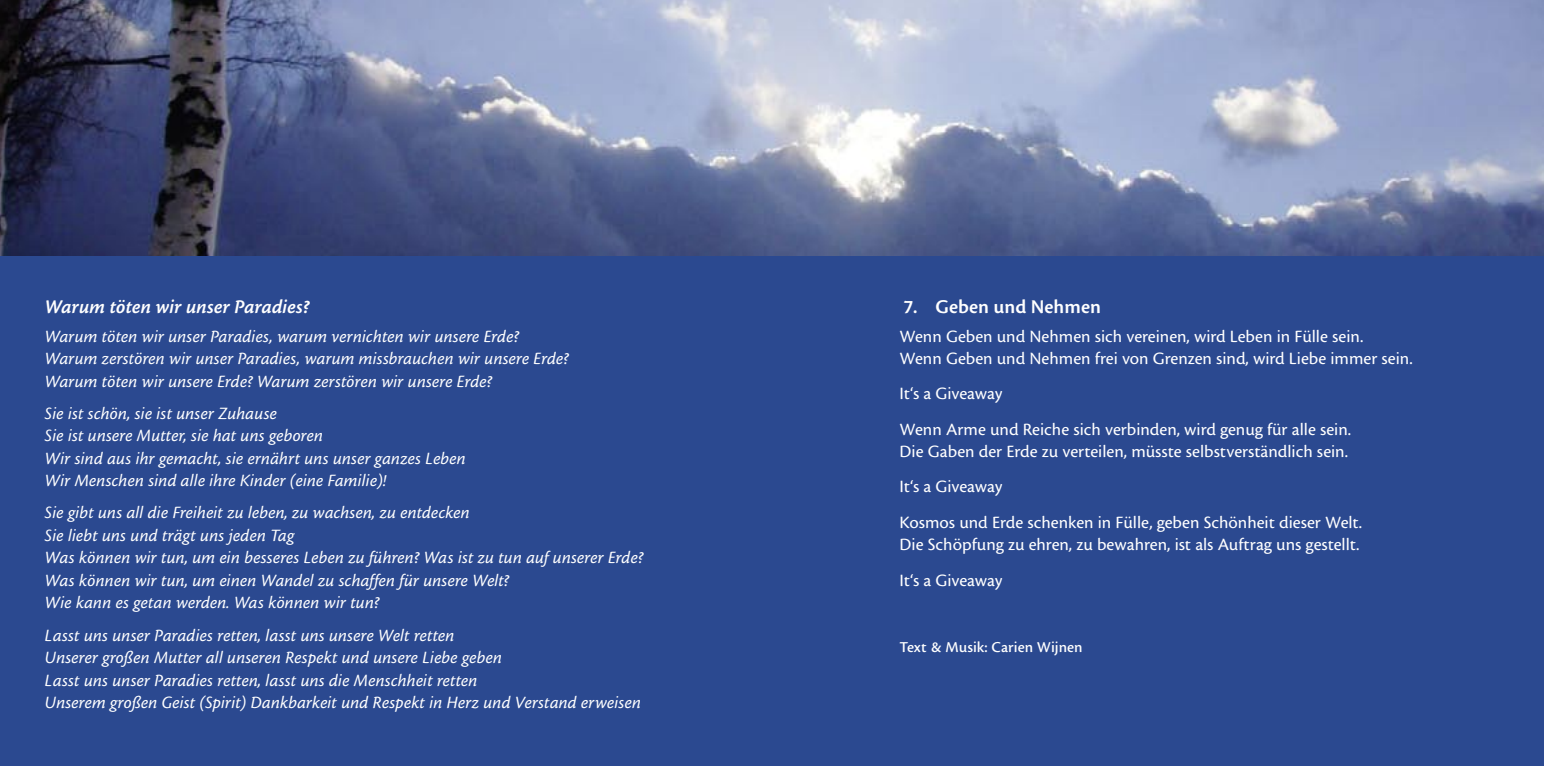
<style>
.page{position:relative;width:1544px;height:766px;background:#fff}
.page>*{position:absolute;margin:0;border:0;box-sizing:border-box;transform-origin:0 0}
.headline{font:20.25px "Cronos MM It 575 9";color:#fff}
.headline-2{font:20.25px "Cronos MM 575 9";color:#fff}
.übersetzung{font:18px "Cronos MM It 408 8";color:#fff}
.fließtext{font:18px "Cronos MM 408 8";color:#fff}
.klein{font:15.75px "Cronos MM 480 7";color:#fff}
</style>
<div class="page">
<div style="left:0;top:252px;width:1543px;height:513px;background:#2b4990"></div>
<img style="left:0;top:0;width:1543px;height:255px">
<p class="headline" style="left:45px;top:295px;width:266px">Warum töten wir unser Paradies?</p>
<p class="übersetzung" style="left:45px;top:326px;width:476px">Warum töten wir unser Paradies, warum vernichten wir unsere Erde?</p>
<p class="übersetzung" style="left:45px;top:349px;width:525px">Warum zerstören wir unser Paradies, warum missbrauchen wir unsere Erde?</p>
<p class="übersetzung" style="left:45px;top:371px;width:449px">Warum töten wir unsere Erde? Warum zerstören wir unsere Erde?</p>
<p class="übersetzung" style="left:45px;top:403px;width:234px">Sie ist schön, sie ist unser Zuhause</p>
<p class="übersetzung" style="left:45px;top:426px;width:280px">Sie ist unsere Mutter, sie hat uns geboren</p>
<p class="übersetzung" style="left:45px;top:448px;width:422px">Wir sind aus ihr gemacht, sie ernährt uns unser ganzes Leben</p>
<p class="übersetzung" style="left:45px;top:471px;width:343px">Wir Menschen sind alle ihre Kinder (eine Familie)!</p>
<p class="übersetzung" style="left:45px;top:503px;width:426px">Sie gibt uns all die Freiheit zu leben, zu wachsen, zu entdecken</p>
<p class="übersetzung" style="left:45px;top:525px;width:251px">Sie liebt uns und trägt uns jeden Tag</p>
<p class="übersetzung" style="left:45px;top:548px;width:600px">Was können wir tun, um ein besseres Leben zu führen? Was ist zu tun auf unserer Erde?</p>
<p class="übersetzung" style="left:45px;top:570px;width:466px">Was können wir tun, um einen Wandel zu schaffen für unsere Welt?</p>
<p class="übersetzung" style="left:45px;top:593px;width:336px">Wie kann es getan werden. Was können wir tun?</p>
<p class="übersetzung" style="left:45px;top:625px;width:411px">Lasst uns unser Paradies retten, lasst uns unsere Welt retten</p>
<p class="übersetzung" style="left:45px;top:647px;width:459px">Unserer großen Mutter all unseren Respekt und unsere Liebe geben</p>
<p class="übersetzung" style="left:45px;top:670px;width:434px">Lasst uns unser Paradies retten, lasst uns die Menschheit retten</p>
<p class="übersetzung" style="left:45px;top:692px;width:597px">Unserem großen Geist (Spirit) Dankbarkeit und Respekt in Herz und Verstand erweisen</p>
<p class="headline-2" style="left:903px;top:296px;width:199px">7. Geben und Nehmen</p>
<p class="fließtext" style="left:899px;top:326px;width:465px">Wenn Geben und Nehmen sich vereinen, wird Leben in Fülle sein.</p>
<p class="fließtext" style="left:899px;top:349px;width:514px">Wenn Geben und Nehmen frei von Grenzen sind, wird Liebe immer sein.</p>
<p class="fließtext" style="left:899px;top:384px;width:104px">It‘s a Giveaway</p>
<p class="fließtext" style="left:899px;top:419px;width:453px">Wenn Arme und Reiche sich verbinden, wird genug für alle sein.</p>
<p class="fließtext" style="left:899px;top:442px;width:450px">Die Gaben der Erde zu verteilen, müsste selbstverständlich sein.</p>
<p class="fließtext" style="left:899px;top:477px;width:104px">It‘s a Giveaway</p>
<p class="fließtext" style="left:899px;top:512px;width:464px">Kosmos und Erde schenken in Fülle, geben Schönheit dieser Welt.</p>
<p class="fließtext" style="left:899px;top:535px;width:461px">Die Schöpfung zu ehren, zu bewahren, ist als Auftrag uns gestellt.</p>
<p class="fließtext" style="left:899px;top:570px;width:104px">It‘s a Giveaway</p>
<p class="klein" style="left:899px;top:638px;width:184px">Text &amp; Musik: Carien Wijnen</p>
</div>
